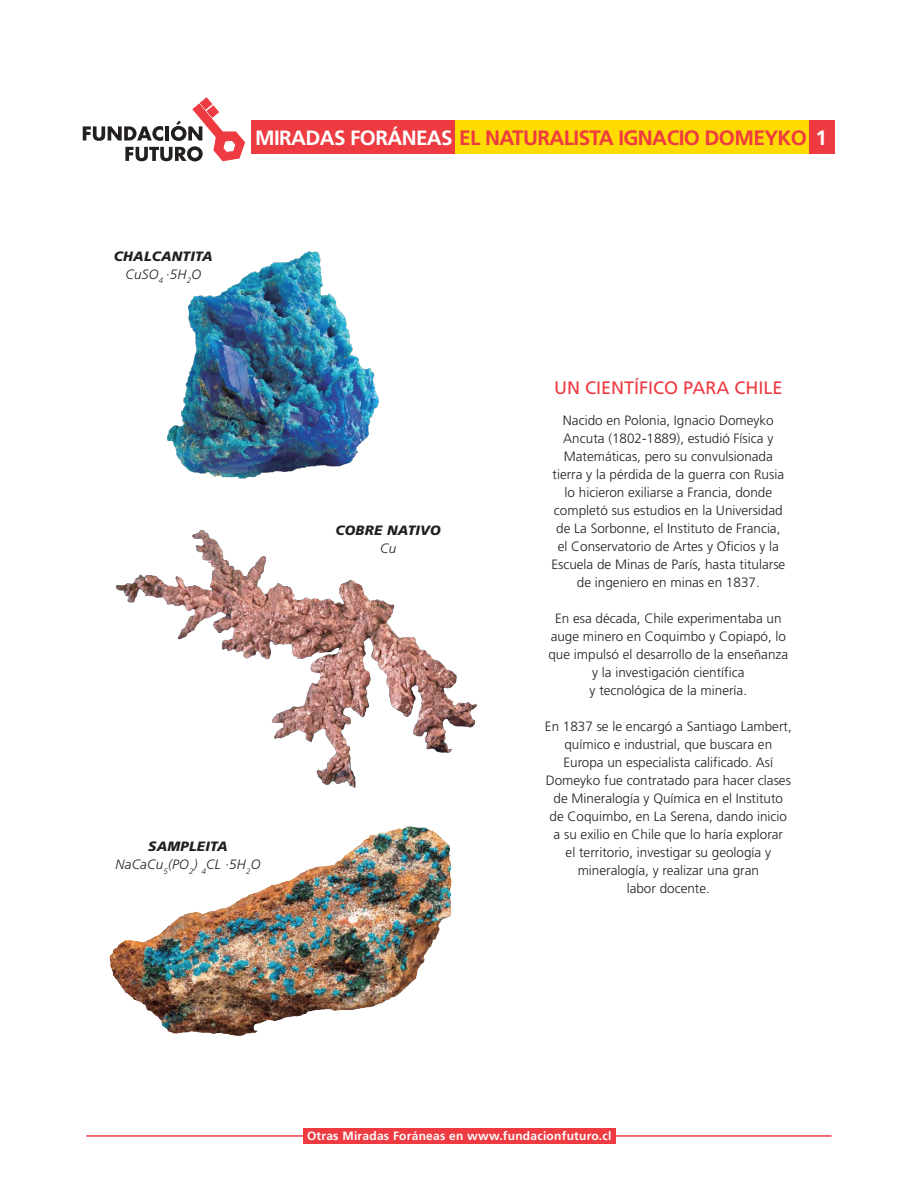
<style>
.page{position:relative;width:918px;height:1188px;background:#fff}
.page>*{position:absolute;margin:0;border:0;box-sizing:border-box;transform-origin:0 0}
.t1{font:700 20.7px "Frutiger";letter-spacing:-.03em;color:#ee3a41}
.t2{font:18px "Frutiger";color:#ee3a41}
.Bajada{font:300 13.5px/18px "Frutiger";color:#231f20;text-align:center}
.t3{font:italic 300 13.5px "Frutiger";letter-spacing:.02em;color:#231f20}
.t4{font:italic 900 13.5px "Frutiger";letter-spacing:.02em;color:#231f20}
.Bajada-2{font:700 12px "Frutiger";letter-spacing:.02em;color:#fff}
.s1{color:#fff}
</style>
<div class="page">
<hr style="left:86px;top:1135px;width:746px;height:2px;background:#ee3a41">
<img style="left:116px;top:529px;width:361px;height:255px">
<img style="left:109px;top:784px;width:343px;height:253px">
<img style="left:167px;top:251px;width:212px;height:228px">
<div style="left:809px;top:120px;width:26px;height:34px;background:#ee3a41"></div>
<svg style="left:83px;top:98px;width:162px;height:63px"></svg>
<div style="left:252px;top:120px;width:204px;height:34px;background:#ee3a41"></div>
<div style="left:456px;top:120px;width:353px;height:34px;background:#ffdc01"></div>
<div style="left:303px;top:1128px;width:312px;height:16px;background:#ee3a41"></div>
<p class="t4" style="left:114px;top:248px;width:100px">CHALCANTITA</p>
<p class="t3" style="left:126px;top:267px;width:77px">CuSO<sub>4</sub> ·5H<sub>2</sub>O</p>
<p class="t1" style="left:255px;top:125px;width:573px"><span class="s1">MIRADAS FORÁNEAS</span> EL NATURALISTA IGNACIO DOMEYKO <span class="s1">1</span></p>
<p class="t2" style="left:554px;top:378px;width:230px">UN CIENTÍFICO PARA CHILE</p>
<p class="t4" style="left:336px;top:522px;width:107px">COBRE NATIVO</p>
<p class="t3" style="left:380px;top:541px;width:18px">Cu</p>
<p class="t4" style="left:148px;top:838px;width:81px">SAMPLEITA</p>
<p class="t3" style="left:115px;top:857px;width:146px">NaCaCu<sub>5</sub>(PO<sub>2</sub>) <sub>4</sub>CL ·5H<sub>2</sub>O</p>
<p class="Bajada" style="left:551px;top:411px;width:236px">Nacido en Polonia, Ignacio Domeyko Ancuta (1802-1889), estudió Física y Matemáticas, pero su convulsionada tierra y la pérdida de la guerra con Rusia lo hicieron exiliarse a Francia, donde completó sus estudios en la Universidad de La Sorbonne, el Instituto de Francia, el Conservatorio de Artes y Oficios y la Escuela de Minas de París, hasta titularse de ingeniero en minas en 1837.</p>
<p class="Bajada" style="left:548px;top:609px;width:241px">En esa década, Chile experimentaba un auge minero en Coquimbo y Copiapó, lo que impulsó el desarrollo de la enseñanza y la investigación científica</p>
<p class="Bajada" style="left:590px;top:681px;width:159px">y tecnológica de la minería.</p>
<p class="Bajada" style="left:545px;top:717px;width:248px">En 1837 se le encargó a Santiago Lambert, químico e industrial, que buscara en Europa un especialista calificado. Así Domeyko fue contratado para hacer clases de Mineralogía y Química en el Instituto de Coquimbo, en La Serena, dando inicio a su exilio en Chile que lo haría explorar<br>el territorio, investigar su geología y mineralogía, y realizar una gran</p>
<p class="Bajada" style="left:627px;top:879px;width:85px">labor docente.</p>
<p class="Bajada-2" style="left:307px;top:1129px;width:306px">Otras Miradas Foráneas en www.fundacionfuturo.cl</p>
</div>
